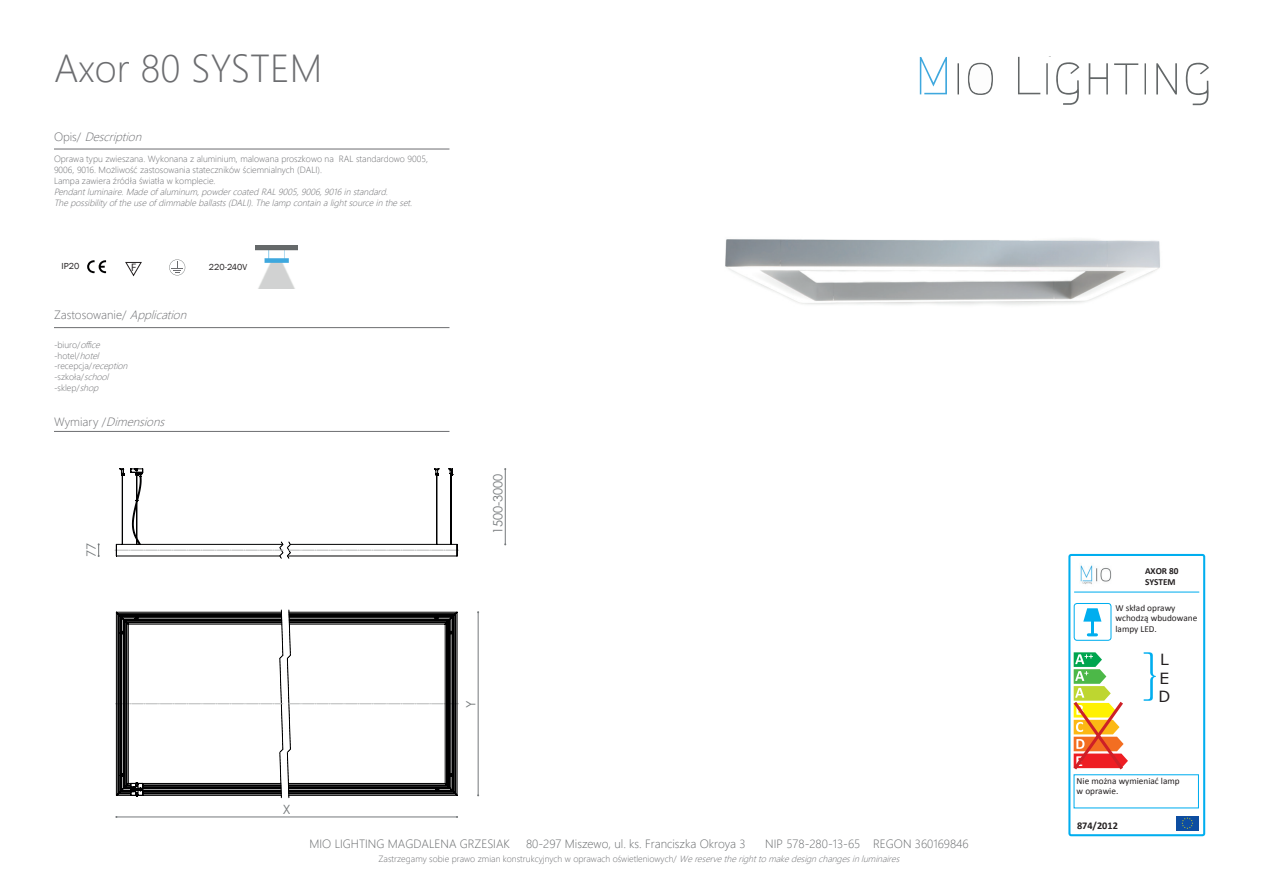
<style>
.page{position:relative;width:1263px;height:893px;background:#fff}
.page>*{position:absolute;margin:0;border:0;box-sizing:border-box;transform-origin:0 0}
.t1{font:300 39px "Segoe UI";color:#6c6d70}
.t2{font:15.45px/18.5px "Verdana";color:#231f20;text-align:justify}
.t3{font:700 15.45px "Calibri";color:#fff}
.t4{font:12.75px "Century Gothic";color:#75797b}
.t5{font:300 12px "Segoe UI";color:#676a6c}
.t6{font:italic 300 12px "Segoe UI";color:#6c6d70}
.t7{font:300 12px "Segoe UI";color:#6c6d70}
.t8{font:10.95px "Myriad Pro";color:#231f20}
.t9{font:700 10.2px "Calibri";color:#231f20}
.t10{font:9.3px/10.4px "Calibri";color:#231f20}
.t11{font:700 9.3px/11.1px "Calibri";color:#231f20}
.t12{font:300 9px/10.8px "Segoe UI";color:#6c6d70}
.t13{font:italic 300 9px/10.8px "Segoe UI";color:#6c6d70}
.t14{font:9px "Franklin Gothic";color:#231f20}
.s1{font-style:normal}
.s2{font-style:italic}
.s3{font-style:inherit}
</style>
<div class="page">
<svg style="left:920px;top:57px;width:27px;height:37px"></svg>
<svg style="left:1185px;top:62px;width:24px;height:43px"></svg>
<svg style="left:1156px;top:63px;width:21px;height:31px"></svg>
<svg style="left:1018px;top:57px;width:22px;height:37px"></svg>
<svg style="left:1114px;top:63px;width:24px;height:31px"></svg>
<svg style="left:1046px;top:63px;width:2px;height:31px"></svg>
<svg style="left:957px;top:63px;width:2px;height:31px"></svg>
<svg style="left:1144px;top:63px;width:2px;height:31px"></svg>
<svg style="left:968px;top:63px;width:25px;height:32px"></svg>
<svg style="left:1056px;top:62px;width:23px;height:43px"></svg>
<svg style="left:1089px;top:63px;width:19px;height:31px"></svg>
<img style="left:725px;top:239px;width:435px;height:66px">
<hr style="left:54px;top:431px;width:395px;height:1px;background:#6c6d70">
<hr style="left:54px;top:327px;width:395px;height:1px;background:#6c6d70">
<hr style="left:54px;top:149px;width:395px;height:1px;background:#6c6d70">
<svg style="left:115px;top:816px;width:343px;height:2px"></svg>
<svg style="left:504px;top:468px;width:2px;height:77px"></svg>
<svg style="left:98px;top:543px;width:381px;height:253px"></svg>
<svg style="left:115px;top:468px;width:344px;height:90px"></svg>
<svg style="left:116px;top:612px;width:341px;height:184px"></svg>
<div style="left:1068px;top:554px;width:137px;height:282px;border:2px solid #00aeef;border-radius:2px"></div>
<hr style="left:1074px;top:591px;width:125px;height:2px;background:#00aeef">
<svg style="left:1083px;top:608px;width:18px;height:28px"></svg>
<div style="left:1074px;top:603px;width:37px;height:38px;border:1px solid #00aeef;border-radius:3px"></div>
<svg style="left:1073px;top:652px;width:55px;height:118px"></svg>
<div style="left:1176px;top:816px;width:23px;height:15px;background:#0d4da1"></div>
<svg style="left:1181px;top:817px;width:12px;height:12px"></svg>
<svg style="left:1144px;top:652px;width:12px;height:49px"></svg>
<img style="left:1080px;top:565px;width:31px;height:19px">
<svg style="left:169px;top:259px;width:16px;height:16px"></svg>
<svg style="left:125px;top:262px;width:17px;height:14px"></svg>
<svg style="left:87px;top:260px;width:19px;height:13px"></svg>
<img style="left:255px;top:246px;width:43px;height:42px">
<h1 class="t1" style="left:54px;top:32px;width:270px">Axor 80 SYSTEM</h1>
<h3 class="t6" style="left:54px;top:125px;width:94px"><span class="s1">O p i s /</span> Description</h3>
<p class="t12" style="left:54px;top:153px;width:375px">Oprawa typu zwieszana. Wykonana z aluminium, malowana proszkowo na RAL standardowo 9005,<br>9006, 9016. Możliwość zastosowania stateczników ściemnialnych (DALI).<br>Lampa zawiera źródła światła w komplecie.</p>
<p class="t13" style="left:54px;top:185px;width:363px">Pendantluminaire.Madeofaluminum,powdercoatedRAL9005,9006,9016instandard.<br>Thepossibilityoftheuseofdimmableballasts(DALI).Thelampcontainalightsourceintheset.</p>
<p class="t14" style="left:61px;top:261px;width:19px">IP20</p>
<p class="t8" style="left:131px;top:261px;width:7px">F</p>
<p class="t14" style="left:209px;top:262px;width:40px">220-240V</p>
<h3 class="t7" style="left:54px;top:304px;width:139px">Zastosowanie/ <span class="s2">Application</span></h3>
<p class="t12" style="left:54px;top:338px;width:79px">-biuro/<span class="s2">office </span>-hotel/<span class="s2">hotel </span>-recepcja/<span class="s2">reception </span>-szkoła/<span class="s2">school </span>-sklep/<span class="s2">shop</span></p>
<h3 class="t6" style="left:54px;top:411px;width:117px"><span class="s1">W y m i a r y /</span> Dimensions</h3>
<h3 class="t4" style="left:82px;top:557px;width:16px;rotate:-90deg">77</h3>
<h3 class="t4" style="left:489px;top:534px;width:62px;rotate:-90deg">1500-3000</h3>
<h3 class="t4" style="left:462px;top:707px;width:9px;rotate:-90deg">Y</h3>
<h3 class="t4" style="left:283px;top:801px;width:9px">X</h3>
<h3 class="t5" style="left:310px;top:832px;width:202px">MIO LIGHTING MAGDALENA GRZESIAK</h3>
<h3 class="t5" style="left:526px;top:832px;width:221px">80-297 Miszewo, ul. ks. Franciszka Okroya 3</h3>
<h3 class="t5" style="left:765px;top:832px;width:205px">NIP 578-280-13-65 REGON 360169846</h3>
<p class="t12" style="left:378px;top:852px;width:526px">Zastrzegamy sobie prawo zmian konstrukcyjnych w oprawach oświetleniowych/ <span class="s2">Wereservetherighttomakedesignchangesinluminaires</span></p>
<p class="t11" style="left:1145px;top:566px;width:35px"><span class="s3">AXOR</span> 80<br>SYSTEM</p>
<p class="t10" style="left:1115px;top:603px;width:83px">W skład oprawy wchodzą wbudowane lampy LED.</p>
<h2 class="t3" style="left:1075px;top:751px;width:9px">E</h2>
<h2 class="t2" style="left:1158px;top:650px;width:13px">L E D</h2>
<p class="t10" style="left:1077px;top:776px;width:105px">Nie można wymieniać lamp w oprawie.</p>
<p class="t9" style="left:1077px;top:819px;width:42px">874/2012</p>
</div>
